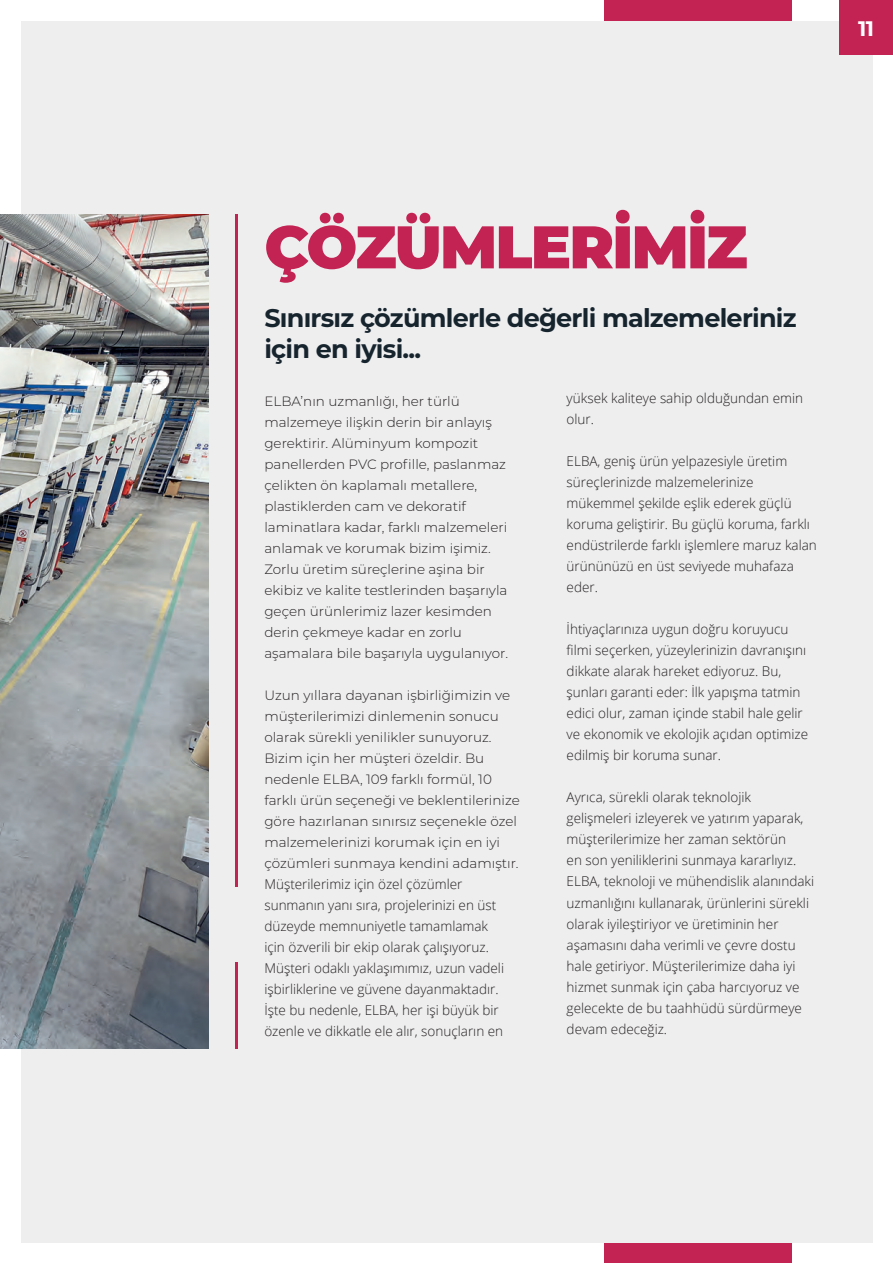
<style>
.page{position:relative;width:893px;height:1263px;background:#fff}
.page>*{position:absolute;margin:0;border:0;box-sizing:border-box;transform-origin:0 0}
.t1{font:900 60px "Montserrat";letter-spacing:-.03em;color:#c32353}
.t2{font:700 25.5px/30.6px "Montserrat";letter-spacing:-.03em;color:#16242e}
.t3{font:700 21px "Montserrat";color:#fff}
.t4{font:300 13.5px/21px "Open Sans";color:#231f20}
.t5{font:300 13.5px/21px "Montserrat";color:#231f20}
</style>
<div class="page">
<div style="left:604px;top:0;width:187px;height:1262px;background:#c32353"></div>
<div style="left:22px;top:21px;width:850px;height:1220px;background:#eeeeef"></div>
<img style="left:0;top:214px;width:208px;height:834px">
<hr style="left:235px;top:214px;width:2px;height:672px;background:#c32353">
<hr style="left:235px;top:961px;width:2px;height:87px;background:#c32353">
<div style="left:839px;top:0;width:53px;height:55px;background:#c32353"></div>
<h3 class="t3" style="left:858px;top:13px;width:17px">11</h3>
<h1 class="t1" style="left:264px;top:202px;width:484px">ÇÖZÜMLERİMİZ</h1>
<h2 class="t2" style="left:264px;top:302px;width:533px">Sınırsız çözümlerle değerli malzemeleriniz için en iyisi...</h2>
<p class="t5" style="left:264px;top:390px;width:245px">ELBA’nın uzmanlığı, her türlü malzemeye ilişkin derin bir anlayış gerektirir. Alüminyum kompozit panellerden PVC profille, paslanmaz çelikten ön kaplamalı metallere, plastiklerden cam ve dekoratif laminatlara kadar, farklı malzemeleri anlamak ve korumak bizim işimiz.<br>Zorlu üretim süreçlerine aşina bir ekibiz ve kalite testlerinden başarıyla geçen ürünlerimiz lazer kesimden derin çekmeye kadar en zorlu aşamalara bile başarıyla uygulanıyor.</p>
<p class="t5" style="left:264px;top:684px;width:257px">Uzun yıllara dayanan işbirliğimizin ve müşterilerimizi dinlemenin sonucu olarak sürekli yenilikler sunuyoruz.<br>Bizim için her müşteri özeldir. Bu nedenle ELBA, 109 farklı formül, 10 farklı ürün seçeneği ve beklentilerinize göre hazırlanan sınırsız seçenekle özel malzemelerinizi korumak için en iyi çözümleri sunmaya kendini adamıştır.</p>
<p class="t4" style="left:264px;top:873px;width:241px">Müşterilerimiz için özel çözümler sunmanın yanı sıra, projelerinizi en üst düzeyde memnuniyetle tamamlamak için özverili bir ekip olarak çalışıyoruz.<br>Müşteri odaklı yaklaşımımız, uzun vadeli işbirliklerine ve güvene dayanmaktadır.<br>İşte bu nedenle, ELBA, her işi büyük bir özenle ve dikkatle ele alır, sonuçların en</p>
<p class="t4" style="left:566px;top:387px;width:238px">yüksek kaliteye sahip olduğundan emin olur.</p>
<p class="t4" style="left:566px;top:450px;width:252px">ELBA, geniş ürün yelpazesiyle üretim süreçlerinizde malzemelerinize mükemmel şekilde eşlik ederek güçlü koruma geliştirir. Bu güçlü koruma, farklı endüstrilerde farklı işlemlere maruz kalan ürününüzü en üst seviyede muhafaza eder.</p>
<p class="t4" style="left:566px;top:618px;width:243px">İhtiyaçlarınıza uygun doğru koruyucu filmi seçerken, yüzeylerinizin davranışını dikkate alarak hareket ediyoruz. Bu, şunları garanti eder: İlk yapışma tatmin edici olur, zaman içinde stabil hale gelir ve ekonomik ve ekolojik açıdan optimize edilmiş bir koruma sunar.</p>
<p class="t4" style="left:566px;top:786px;width:249px">Ayrıca, sürekli olarak teknolojik gelişmeleri izleyerek ve yatırım yaparak, müşterilerimize her zaman sektörün<br>en son yeniliklerini sunmaya kararlıyız.<br>ELBA, teknoloji ve mühendislik alanındaki uzmanlığını kullanarak, ürünlerini sürekli olarak iyileştiriyor ve üretiminin her aşamasını daha verimli ve çevre dostu hale getiriyor. Müşterilerimize daha iyi hizmet sunmak için çaba harcıyoruz ve gelecekte de bu taahhüdü sürdürmeye devam edeceğiz.</p>
</div>
